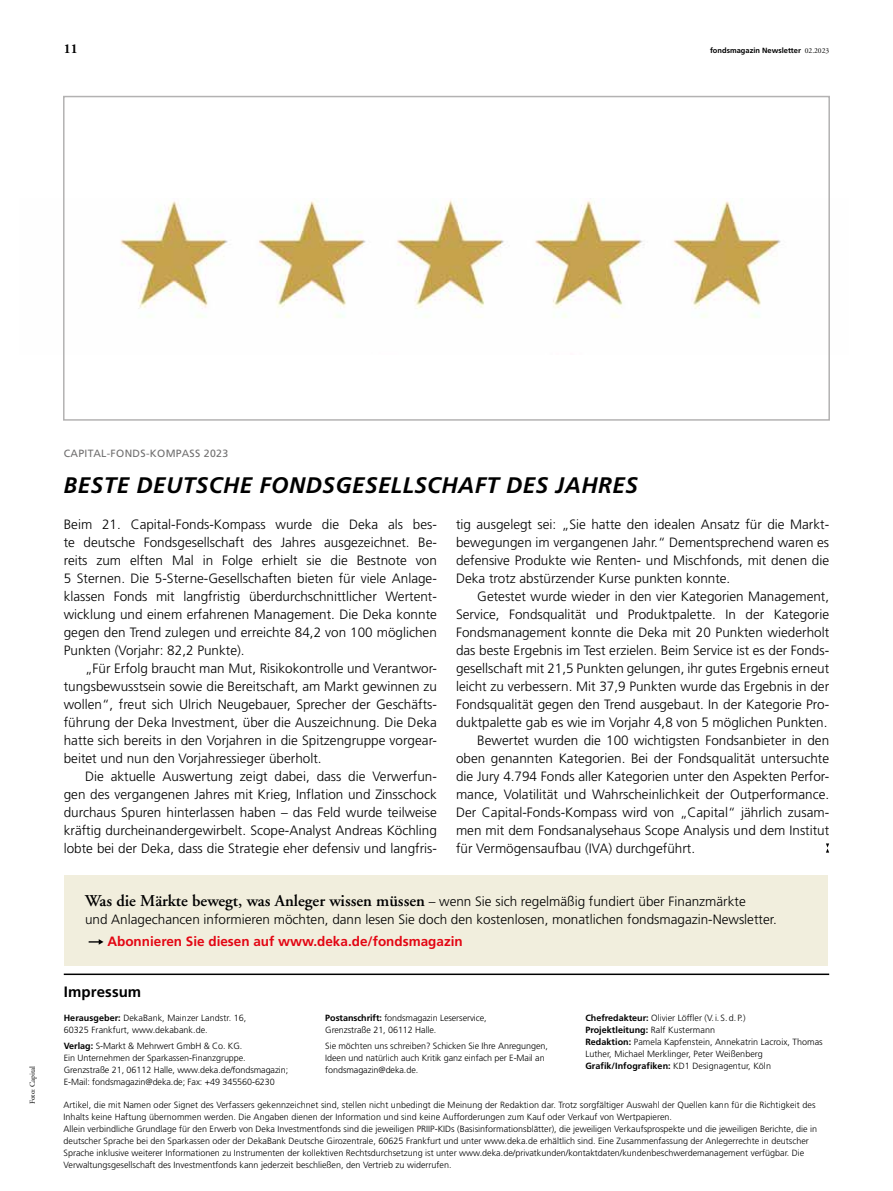
<style>
.page{position:relative;width:893px;height:1191px;background:#fff}
.page>*{position:absolute;margin:0;border:0;box-sizing:border-box;transform-origin:0 0}
.t1{font:italic 700 22.5px "Deka Frutiger Mac";letter-spacing:.02em;color:#000}
.t2{font:700 15px "Deka Frutiger Mac";letter-spacing:.005em;color:#000}
.t3{font:300 13.5px/18px "Deka Frutiger Mac";color:#000;text-align:justify}
.t4{font:700 13.5px "Deka Frutiger Mac";color:#e30613}
.t5{font:700 13.5px "Deka A Garamond Mac";color:#000}
.t6{font:10.5px "Deka Frutiger Mac";letter-spacing:.03em;color:#706f6f}
.t7{font:300 9px/12px "Deka Frutiger Mac";color:#000}
.t8{font:700 7.5px "Deka Frutiger Mac";color:#000}
.t9{font:7.5px "Deka A Garamond Mac";color:#000}
.s1{font-family:"Deka A Garamond Mac";font-weight:400}
.s2{font-family:"Deka A Garamond Mac Sembd";font-weight:400;font-size:16.5px}
.s3{font-weight:700}
</style>
<div class="page">
<hr style="left:64px;top:973px;width:765px;height:2px;background:#000">
<svg style="left:826px;top:843px;width:3px;height:9px"></svg>
<div style="left:64px;top:875px;width:763px;height:90px;background:#f1eedd"></div>
<svg style="left:89px;top:939px;width:15px;height:5px"></svg>
<img style="left:120px;top:198px;width:661px;height:120px">
<div style="left:63px;top:96px;width:767px;height:325px;border:2px solid #b3b2b2"></div>
<p class="t5" style="left:64px;top:41px;width:16px">11</p>
<p class="t8" style="left:710px;top:46px;width:121px">fondsmagazin Newsletter <span class="s1">02.2023</span></p>
<p class="t9" style="left:28px;top:1104px;width:40px;rotate:-90deg">Foto: Capital</p>
<p class="t6" style="left:64px;top:447px;width:166px">CAPITAL-FONDS-KOMPASS 2023</p>
<h1 class="t1" style="left:64px;top:473px;width:576px">BESTE DEUTSCHE FONDSGESELLSCHAFT DES JAHRES</h1>
<p class="t3" style="left:456px;top:515px;width:375px">tig ausgelegt sei: „Sie hatte den idealen Ansatz für die Markt&shy;bewegungen im vergangenen Jahr.“ Dementsprechend waren es defensive Produkte wie Renten- und Mischfonds, mit denen die Deka trotz abstürzender Kurse punkten konnte.</p>
<p class="t3" style="left:477px;top:587px;width:353px">Getestet wurde wieder in den vier Kategorien Management,</p>
<p class="t3" style="left:456px;top:605px;width:375px">Service, Fondsqualität und Produktpalette. In der Kategorie</p>
<p class="t3" style="left:456px;top:623px;width:375px">Fondsmanagement konnte die Deka mit 20 Punkten wiederholt</p>
<p class="t3" style="left:456px;top:641px;width:375px">das beste Ergebnis im Test erzielen. Beim Service ist es der Fonds-</p>
<p class="t3" style="left:456px;top:659px;width:375px">gesellschaft mit 21,5 Punkten gelungen, ihr gutes Ergebnis erneut</p>
<p class="t3" style="left:456px;top:677px;width:375px">leicht zu verbessern. Mit 37,9 Punkten wurde das Ergebnis in der</p>
<p class="t3" style="left:456px;top:695px;width:375px">Fondsqualität gegen den Trend ausgebaut. In der Kategorie Pro-</p>
<p class="t3" style="left:456px;top:713px;width:373px">duktpalette gab es wie im Vorjahr 4,8 von 5 möglichen Punkten.</p>
<p class="t3" style="left:477px;top:731px;width:353px">Bewertet wurden die 100 wichtigsten Fondsanbieter in den</p>
<p class="t3" style="left:456px;top:749px;width:375px">oben genannten Kategorien. Bei der Fondsqualität untersuchte</p>
<p class="t3" style="left:456px;top:767px;width:375px">die Jury 4.794 Fonds aller Kategorien unter den Aspekten Perfor-</p>
<p class="t3" style="left:456px;top:785px;width:375px">mance, Volatilität und Wahrscheinlichkeit der Outperformance.</p>
<p class="t3" style="left:456px;top:803px;width:375px">Der Capital-Fonds-Kompass wird von „Capital“ jährlich zusam-</p>
<p class="t3" style="left:456px;top:821px;width:375px">men mit dem Fondsanalysehaus Scope Analysis und dem Institut</p>
<p class="t3" style="left:456px;top:839px;width:241px">für Vermögensaufbau (IVA) durchgeführt.</p>
<p class="t3" style="left:64px;top:515px;width:375px">Beim 21. Capital-Fonds-Kompass wurde die Deka als bes&shy;te deutsche Fondsgesellschaft des Jahres ausgezeichnet. Be&shy;reits zum elften Mal in Folge erhielt sie die Bestnote von 5 Sternen. Die 5-Sterne-Gesellschaften bieten für viele Anlage&shy;klassen Fonds mit langfristig überdurchschnittlicher Wertent&shy;wicklung und einem erfahrenen Management. Die Deka konnte gegen den Trend zulegen und erreichte 84,2 von 100 möglichen Punkten (Vorjahr: 82,2 Punkte).</p>
<p class="t3" style="left:64px;top:659px;width:375px;text-indent:21px">„Für Erfolg braucht man Mut, Risikokontrolle und Verantwor&shy;tungsbewusstsein sowie die Bereitschaft, am Markt gewinnen zu wollen“, freut sich Ulrich Neugebauer, Sprecher der Geschäfts&shy;führung der Deka Investment, über die Auszeichnung. Die Deka hatte sich bereits in den Vorjahren in die Spitzengruppe vorgear&shy;beitet und nun den Vorjahressieger überholt.</p>
<p class="t3" style="left:64px;top:767px;width:375px;text-indent:21px">Die aktuelle Auswertung zeigt dabei, dass die Verwerfun&shy;gen des vergangenen Jahres mit Krieg, Inflation und Zinsschock durchaus Spuren hinterlassen haben – das Feld wurde teilweise kräftig durcheinandergewirbelt. Scope-Analyst Andreas Köchling lobte bei der Deka, dass die Strategie eher defensiv und langfris-</p>
<p class="t3" style="left:85px;top:892px;width:693px"><span class="s2">Was die Märkte bewegt, was Anleger wissen müssen</span> – wenn Sie sich regelmäßig fundiert über Finanzmärkte<br>und Anlagechancen informieren möchten, dann lesen Sie doch den kostenlosen, monatlichen fondsmagazin-Newsletter.</p>
<p class="t4" style="left:107px;top:934px;width:357px">Abonnieren Sie diesen auf www.deka.de/fondsmagazin</p>
<p class="t2" style="left:64px;top:983px;width:79px">Impressum</p>
<p class="t7" style="left:64px;top:1012px;width:184px"><span class="s3">Herausgeber:</span> DekaBank, Mainzer Landstr. 16,<br>60325 Frankfurt, www.dekabank.de.</p>
<p class="t7" style="left:64px;top:1040px;width:226px"><span class="s3">Verlag:</span> S-Markt &amp; Mehrwert GmbH &amp; Co. KG.<br>Ein Unternehmen der Sparkassen-Finanzgruppe.<br>Grenzstraße 21, 06112 Halle, www.deka.de/fondsmagazin; E-Mail: fondsmagazin@deka.de; Fax: +49 345560-6230</p>
<p class="t7" style="left:325px;top:1012px;width:163px"><span class="s3">Postanschrift:</span> fondsmagazin Leserservice,<br>Grenzstraße 21, 06112 Halle.</p>
<p class="t7" style="left:325px;top:1040px;width:224px">Sie möchten uns schreiben? Schicken Sie Ihre Anregungen,<br>Ideen und natürlich auch Kritik ganz einfach per E-Mail an fondsmagazin@deka.de.</p>
<p class="t7" style="left:585px;top:1012px;width:239px"><span class="s3">Chefredakteur:</span> Olivier Löffler (V.i.S.d.P.)<br><span class="s3">Projektleitung:</span> Ralf Kustermann<br><span class="s3">Redaktion:</span> Pamela Kapfenstein, Annekatrin Lacroix, Thomas Luther, Michael Merklinger, Peter Weißenberg <span class="s3">Grafik/Infografiken:</span> KD1 Designagentur, Köln</p>
<p class="t7" style="left:64px;top:1099px;width:755px">Artikel, die mit Namen oder Signet des Verfassers gekennzeichnet sind, stellen nicht unbedingt die Meinung der Redaktion dar. Trotz sorgfältiger Auswahl der Quellen kann für die Richtigkeit des Inhalts keine Haftung übernommen werden. Die Angaben dienen der Information und sind keine Aufforderungen zum Kauf oder Verkauf von Wertpapieren.<br>Allein verbindliche Grundlage für den Erwerb von Deka Investmentfonds sind die jeweiligen PRIIP-KIDs (Basisinformationsblätter), die jeweiligen Verkaufsprospekte und die jeweiligen Berichte, die in deutscher Sprache bei den Sparkassen oder der DekaBank Deutsche Girozentrale, 60625 Frankfurt und unter www.deka.de erhältlich sind. Eine Zusammenfassung der Anlegerrechte in deutscher Sprache inklusive weiterer Informationen zu Instrumenten der kollektiven Rechtsdurchsetzung ist unter www.deka.de/privatkunden/kontaktdaten/kundenbeschwerdemanagement verfügbar. Die Verwaltungsgesellschaft des Investmentfonds kann jederzeit beschließen, den Vertrieb zu widerrufen.</p>
</div>
